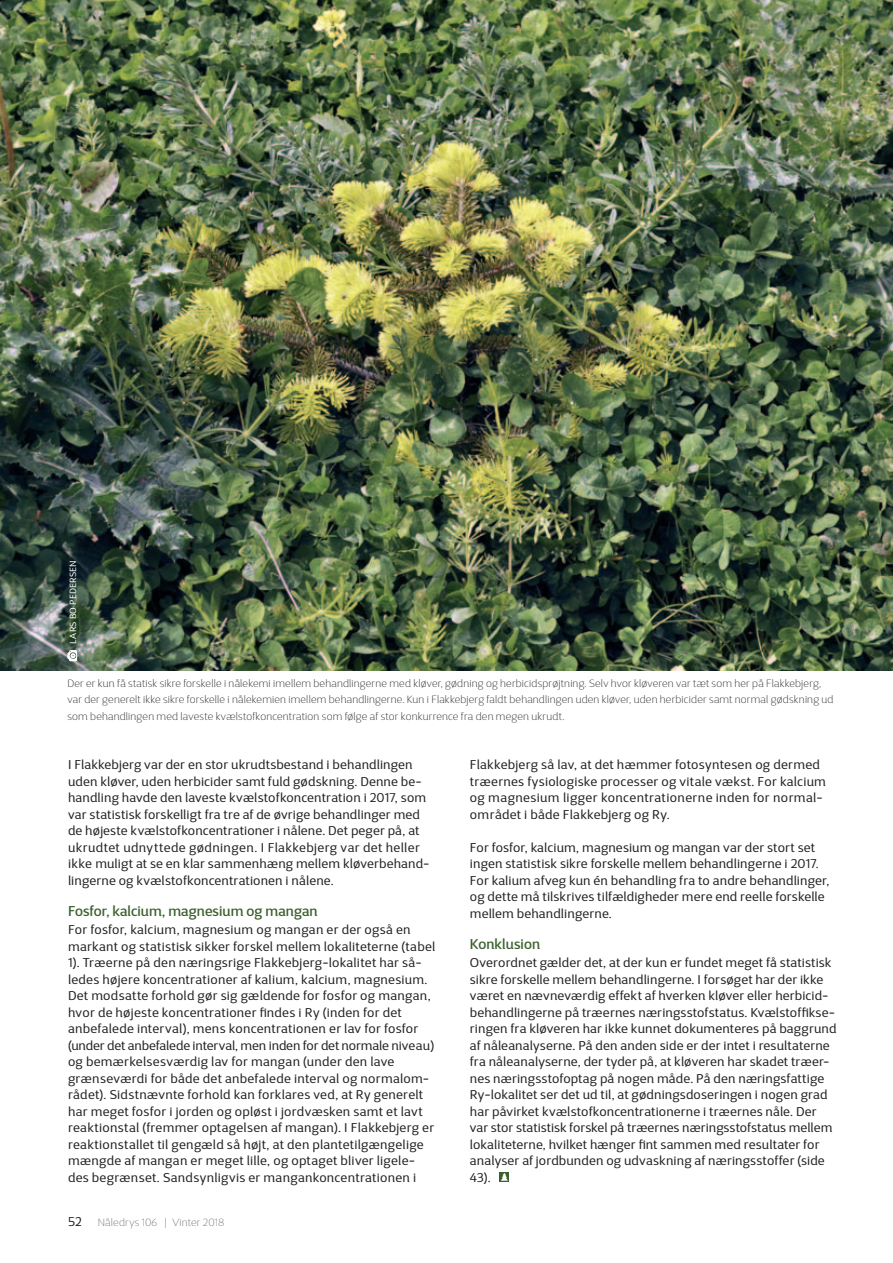
<style>
.page{position:relative;width:893px;height:1263px;background:#fff}
.page>*{position:absolute;margin:0;border:0;box-sizing:border-box;transform-origin:0 0}
.t1{font:500 14.25px "D Sari";letter-spacing:.005em;color:#3b602d}
.t2{font:12.75px/16.5px "D Sari";letter-spacing:.02em;color:#231f20}
.t3{font:100 10.5px/16.5px "D Sari";letter-spacing:.02em;color:#231f20}
.t4{font:100 10.5px "D Sari";letter-spacing:.02em;color:#6c6d70}
.t5{font:9px "D Sari";letter-spacing:.03em;color:#fff}
.s1{font-weight:400;font-size:12.75px;color:#231f20}
</style>
<div class="page">
<img style="left:0;top:0;width:893px;height:670px">
<svg style="left:67px;top:650px;width:10px;height:11px"></svg>
<div style="left:499px;top:1172px;width:10px;height:10px;background:#3b602d"></div>
<svg style="left:501px;top:1173px;width:7px;height:8px"></svg>
<p class="t5" style="left:69px;top:644px;width:85px;rotate:-90deg">LARS BO PEDERSEN</p>
<p class="t3" style="left:67px;top:676px;width:768px">Der er kun få statisk sikre forskelle i nålekemi imellem behandlingerne med kløver, gødning og herbicidsprøjtning. Selv hvor kløveren var tæt som her på Flakkebjerg, var der generelt ikke sikre forskelle i nålekemien imellem behandlingerne. Kun i Flakkebjerg faldt behandlingen uden kløver, uden herbicider samt normal gødskning ud som behandlingen med laveste kvælstofkoncentration som følge af stor konkurrence fra den megen ukrudt.</p>
<p class="t2" style="left:68px;top:758px;width:363px">I Flakkebjerg var der en stor ukrudtsbestand i behandlingen uden kløver, uden herbicider samt fuld gødskning. Denne be&shy;handling havde den laveste kvælstofkoncentration i 2017, som var statistisk forskelligt fra tre af de øvrige behandlinger med de højeste kvælstofkoncentrationer i nålene. Det peger på, at ukrudtet udnyttede gødningen. I Flakkebjerg var det heller ikke muligt at se en klar sammenhæng mellem kløverbehand&shy;lingerne og kvælstofkoncentrationen i nålene.</p>
<p class="t1" style="left:68px;top:905px;width:251px">Fosfor, kalcium, magnesium og mangan</p>
<p class="t2" style="left:68px;top:923px;width:369px">For fosfor, kalcium, magnesium og mangan er der også en markant og statistisk sikker forskel mellem lokaliteterne (tabel 1). Træerne på den næringsrige Flakkebjerg-lokalitet har så&shy;ledes højere koncentrationer af kalium, kalcium, magnesium.<br>Det modsatte forhold gør sig gældende for fosfor og mangan, hvor de højeste koncentrationer findes i Ry (inden for det anbefalede interval), mens koncentrationen er lav for fosfor (under det anbefalede interval, men inden for det normale niveau) og bemærkelsesværdig lav for mangan (under den lave grænseværdi for både det anbefalede interval og normalom&shy;rådet). Sidstnævnte forhold kan forklares ved, at Ry generelt har meget fosfor i jorden og opløst i jordvæsken samt et lavt reaktionstal (fremmer optagelsen af mangan). I Flakkebjerg er reaktionstallet til gengæld så højt, at den plantetilgængelige mængde af mangan er meget lille, og optaget bliver ligele&shy;des begrænset. Sandsynligvis er mangankoncentrationen i</p>
<p class="t4" style="left:68px;top:1218px;width:158px"><span class="s1">52</span> Nåledrys 106 | Vinter 2018</p>
<p class="t2" style="left:470px;top:757px;width:358px">Flakkebjerg så lav, at det hæmmer fotosyntesen og dermed træernes fysiologiske processer og vitale vækst. For kalcium og magnesium ligger koncentrationerne inden for normal&shy;området i både Flakkebjerg og Ry.</p>
<p class="t2" style="left:470px;top:840px;width:361px">For fosfor, kalcium, magnesium og mangan var der stort set ingen statistisk sikre forskelle mellem behandlingerne i 2017.<br>For kalium afveg kun én behandling fra to andre behandlinger, og dette må tilskrives tilfældigheder mere end reelle forskelle mellem behandlingerne.</p>
<p class="t1" style="left:470px;top:938px;width:72px">Konklusion</p>
<p class="t2" style="left:470px;top:956px;width:368px">Overordnet gælder det, at der kun er fundet meget få statistisk sikre forskelle mellem behandlingerne. I forsøget har der ikke været en nævneværdig effekt af hverken kløver eller herbicid&shy;behandlingerne på træernes næringsstofstatus. Kvælstoffikse&shy;ringen fra kløveren har ikke kunnet dokumenteres på baggrund af nåleanalyserne. På den anden side er der intet i resultaterne fra nåleanalyserne, der tyder på, at kløveren har skadet træer&shy;nes næringsstofoptag på nogen måde. På den næringsfattige Ry-lokalitet ser det ud til, at gødningsdoseringen i nogen grad har påvirket kvælstofkoncentrationerne i træernes nåle. Der var stor statistisk forskel på træernes næringsstofstatus mellem lokaliteterne, hvilket hænger fint sammen med resultater for analyser af jordbunden og udvaskning af næringsstoffer (side 43).</p>
</div>
